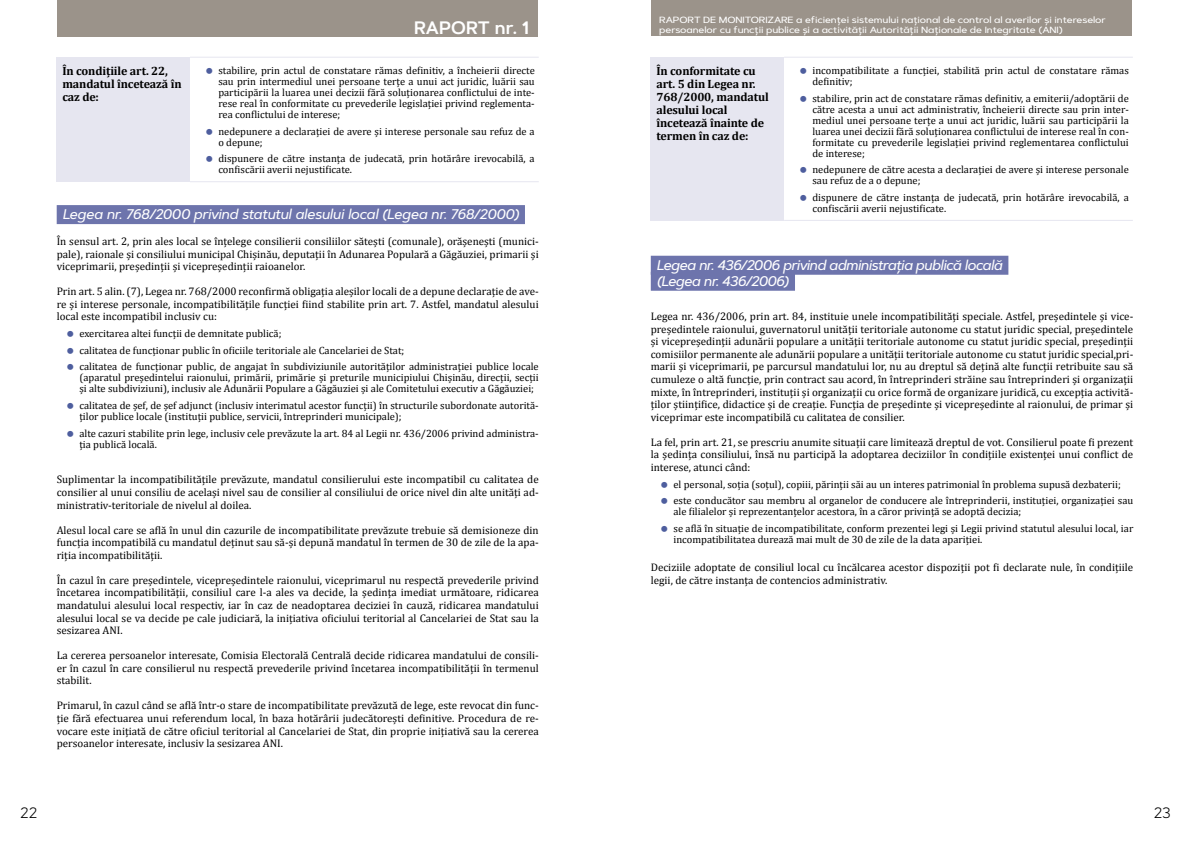
<style>
.page{position:relative;width:1191px;height:842px;background:#fff}
.page>*{position:absolute;margin:0;border:0;box-sizing:border-box;transform-origin:0 0}
.t1{font:600 18px "Artegra Sans Alt";color:#fff}
.t2{font:300 15px "Artegra Sans Alt";color:#000}
.t3{font:italic 500 14px/16px "Artegra Sans Alt";letter-spacing:-.025em;color:#fff}
.t4{font:700 12px/13px "Cambria";letter-spacing:-.01em;color:#000}
.t5{font:11px/12.6px "Cambria";color:#000;text-align:justify}
.t6{font:10.5px/11px "Cambria";color:#000}
.t7{font:500 9px "Artegra Sans Alt";letter-spacing:-.01em;color:#fff;scale:1.12 1}
</style>
<div class="page">
<div style="left:651px;top:0;width:480px;height:35px;background:#9b938a"></div>
<div style="left:57px;top:0;width:480px;height:37px;background:#9b938a"></div>
<div style="left:57px;top:205px;width:468px;height:19px;background:#6d74ac"></div>
<div style="left:57px;top:57px;width:133px;height:125px;background:#e6e6f0"></div>
<hr style="left:190px;top:57px;width:349px;height:1px;background:#e6e6f0">
<hr style="left:190px;top:181px;width:349px;height:1px;background:#e6e6f0">
<div style="left:651px;top:256px;width:357px;height:19px;background:#6d74ac"></div>
<div style="left:651px;top:272px;width:144px;height:19px;background:#6d74ac"></div>
<div style="left:651px;top:57px;width:133px;height:163px;background:#e6e6f0"></div>
<hr style="left:784px;top:57px;width:348px;height:1px;background:#e6e6f0">
<hr style="left:784px;top:220px;width:348px;height:1px;background:#e6e6f0">
<p class="t7" style="left:659px;top:13px;width:400px">RAPORT DE MONITORIZARE a eficienței sistemului național de control al averilor și intereselor</p>
<h1 class="t1" style="left:414px;top:15px;width:116px">RAPORT nr. 1</h1>
<p class="t7" style="left:659px;top:23px;width:362px">persoanelor cu funcții publice și a activității Autorității Naționale de Integritate (ANI)</p>
<p class="t4" style="left:62px;top:64px;width:121px">În condițiile art. 22, mandatul încetează în caz de:</p>
<p class="t6" style="left:218px;top:65px;width:318px;text-align:justify">stabilire, prin actul de constatare rămas definitiv, a încheierii directe sau prin intermediul unei persoane terțe a unui act juridic, luării sau participării la luarea unei decizii fără soluționarea conflictului de inte&shy;rese real în conformitate cu prevederile legislației privind reglementa&shy;rea conflictului de interese;</p>
<p class="t6" style="left:218px;top:125px;width:318px">nedepunere a declarației de avere și interese personale sau refuz de a o depune;</p>
<p class="t6" style="left:218px;top:153px;width:318px">dispunere de către instanța de judecată, prin hotărâre irevocabilă, a confiscării averii nejustificate.</p>
<p class="t3" style="left:62px;top:206px;width:458px">Legea nr. 768/2000 privind statutul alesului local (Legea nr. 768/2000)</p>
<p class="t5" style="left:57px;top:235px;width:483px">În sensul art. 2, prin ales local se înțelege consilierii consiliilor sătești (comunale), orășenești (munici&shy;pale), raionale și consiliului municipal Chișinău, deputații în Adunarea Populară a Găgăuziei, primarii și viceprimarii, președinții și vicepreședinții raioanelor.</p>
<p class="t5" style="left:57px;top:285px;width:483px">Prin art. 5 alin. (7), Legea nr. 768/2000 reconfirmă obligația aleșilor locali de a depune declarație de ave&shy;re și interese personale, incompatibilitățile funcției fiind stabilite prin art. 7. Astfel, mandatul alesului local este incompatibil inclusiv cu:</p>
<p class="t6" style="left:79px;top:325px;width:461px;line-height:16.7px">exercitarea altei funcții de demnitate publică;<br>calitatea de funcționar public în oficiile teritoriale ale Cancelariei de Stat;<br>calitatea de funcţionar public, de angajat în subdiviziunile autorităţilor administraţiei publice locale</p>
<p class="t6" style="left:79px;top:372px;width:461px">(aparatul preşedintelui raionului, primării, primărie şi preturile municipiului Chişinău, direcţii, secţii şi alte subdiviziuni), inclusiv ale Adunării Populare a Găgăuziei şi ale Comitetului executiv a Găgăuziei;</p>
<p class="t6" style="left:79px;top:400px;width:461px">calitatea de şef, de şef adjunct (inclusiv interimatul acestor funcţii) în structurile subordonate autorită&shy;ţilor publice locale (instituţii publice, servicii, întreprinderi municipale);</p>
<p class="t6" style="left:79px;top:427px;width:461px">alte cazuri stabilite prin lege, inclusiv cele prevăzute la art. 84 al Legii nr. 436/2006 privind administra&shy;ţia publică locală.</p>
<p class="t5" style="left:57px;top:473px;width:483px">Suplimentar la incompatibilităţile prevăzute, mandatul consilierului este incompatibil cu calitatea de consilier al unui consiliu de acelaşi nivel sau de consilier al consiliului de orice nivel din alte unităţi ad&shy;ministrativ-teritoriale de nivelul al doilea.</p>
<p class="t5" style="left:57px;top:524px;width:483px">Alesul local care se află în unul din cazurile de incompatibilitate prevăzute trebuie să demisioneze din funcţia incompatibilă cu mandatul deţinut sau să-și depună mandatul în termen de 30 de zile de la apa&shy;riţia incompatibilităţii.</p>
<p class="t5" style="left:57px;top:574px;width:483px">În cazul în care preşedintele, vicepreşedintele raionului, viceprimarul nu respectă prevederile privind încetarea incompatibilităţii, consiliul care l-a ales va decide, la şedinţa imediat următoare, ridicarea mandatului alesului local respectiv, iar în caz de neadoptarea deciziei în cauză, ridicarea mandatului alesului local se va decide pe cale judiciară, la iniţiativa oficiului teritorial al Cancelariei de Stat sau la sesizarea ANI.</p>
<p class="t5" style="left:57px;top:649px;width:483px">La cererea persoanelor interesate, Comisia Electorală Centrală decide ridicarea mandatului de consili&shy;er în cazul în care consilierul nu respectă prevederile privind încetarea incompatibilităţii în termenul stabilit.</p>
<p class="t5" style="left:57px;top:699px;width:483px">Primarul, în cazul când se află într-o stare de incompatibilitate prevăzută de lege, este revocat din func&shy;ţie fără efectuarea unui referendum local, în baza hotărârii judecătoreşti definitive. Procedura de re&shy;vocare este iniţiată de către oficiul teritorial al Cancelariei de Stat, din proprie iniţiativă sau la cererea persoanelor interesate, inclusiv la sesizarea ANI.</p>
<p class="t4" style="left:656px;top:64px;width:114px">În conformitate cu art. 5 din Legea nr.<br>768/2000, mandatul alesului local încetează înainte de termen în caz de:</p>
<p class="t6" style="left:812px;top:65px;width:318px">incompatibilitate a funcţiei, stabilită prin actul de constatare rămas definitiv;</p>
<p class="t6" style="left:812px;top:92px;width:318px;text-align:justify">stabilire, prin act de constatare rămas definitiv, a emiterii/adoptării de către acesta a unui act administrativ, încheierii directe sau prin inter&shy;mediul unei persoane terțe a unui act juridic, luării sau participării la luarea unei decizii fără soluționarea conflictului de interese real în con&shy;formitate cu prevederile legislației privind reglementarea conflictului de interese;</p>
<p class="t6" style="left:812px;top:164px;width:318px">nedepunere de către acesta a declarației de avere și interese personale sau refuz de a o depune;</p>
<p class="t6" style="left:812px;top:192px;width:318px">dispunere de către instanța de judecată, prin hotărâre irevocabilă, a confiscării averii nejustificate.</p>
<p class="t3" style="left:656px;top:257px;width:347px">Legea nr. 436/2006 privind administrația publică locală (Legea nr. 436/2006)</p>
<p class="t5" style="left:651px;top:310px;width:484px">Legea nr. 436/2006, prin art. 84, instituie unele incompatibilități speciale. Astfel, preşedintele şi vice&shy;preşedintele raionului, guvernatorul unităţii teritoriale autonome cu statut juridic special, preşedintele şi vicepreşedinţii adunării populare a unităţii teritoriale autonome cu statut juridic special, preşedinţii comisiilor permanente ale adunării populare a unităţii teritoriale autonome cu statut juridic special,pri&shy;marii şi viceprimarii, pe parcursul mandatului lor, nu au dreptul să deţină alte funcţii retribuite sau să cumuleze o altă funcţie, prin contract sau acord, în întreprinderi străine sau întreprinderi şi organizaţii mixte, în întreprinderi, instituţii şi organizaţii cu orice formă de organizare juridică, cu excepţia activită&shy;ţilor ştiinţifice, didactice şi de creaţie. Funcţia de preşedinte şi vicepreşedinte al raionului, de primar şi viceprimar este incompatibilă cu calitatea de consilier.</p>
<p class="t5" style="left:651px;top:436px;width:484px">La fel, prin art. 21, se prescriu anumite situații care limitează dreptul de vot. Consilierul poate fi prezent la şedinţa consiliului, însă nu participă la adoptarea deciziilor în condiţiile existenţei unui conflict de interese, atunci când:</p>
<p class="t6" style="left:673px;top:476px;width:461px;line-height:16.7px">el personal, soţia (soţul), copiii, părinţii săi au un interes patrimonial în problema supusă dezbaterii; este conducător sau membru al organelor de conducere ale întreprinderii, instituţiei, organizaţiei sau</p>
<p class="t6" style="left:673px;top:503px;width:461px;line-height:16.7px">ale filialelor şi reprezentanţelor acestora, în a căror privinţă se adoptă decizia;<br>se află în situaţie de incompatibilitate, conform prezentei legi şi Legii privind statutul alesului local, iar</p>
<p class="t6" style="left:673px;top:534px;width:310px">incompatibilitatea durează mai mult de 30 de zile de la data apariţiei.</p>
<p class="t5" style="left:651px;top:561px;width:484px">Deciziile adoptate de consiliul local cu încălcarea acestor dispoziţii pot fi declarate nule, în condiţiile legii, de către instanţa de contencios administrativ.</p>
<h2 class="t2" style="left:20px;top:803px;width:18px">22</h2>
<h2 class="t2" style="left:1153px;top:803px;width:18px">23</h2>
</div>
